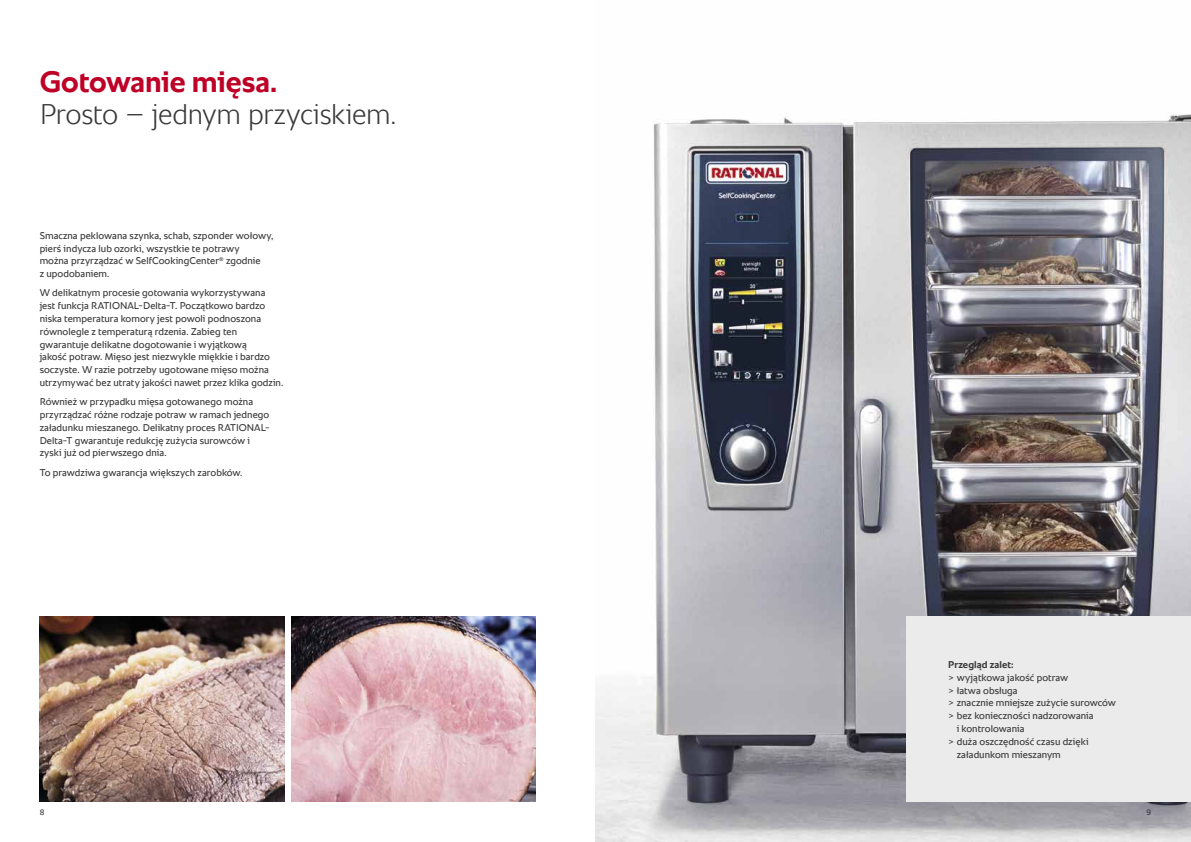
<style>
.page{position:relative;width:1191px;height:842px;background:#fff}
.page>*{position:absolute;margin:0;border:0;box-sizing:border-box;transform-origin:0 0}
.t1{font:700 30px "RATIONAL Sans TT";letter-spacing:-.005em;color:#be0027}
.t2{font:300 29px "RATIONAL Sans TT";letter-spacing:-.01em;color:#393939}
.t3{font:10px/12.8px "RATIONAL Sans TT";letter-spacing:.005em;color:#393939}
.t4{font:700 10px "RATIONAL Sans TT";letter-spacing:.01em;color:#393939}
.t5{font:8px "RATIONAL Sans TT";color:#393939}
</style>
<div class="page">
<img style="left:595px;top:114px;width:596px;height:728px">
<img style="left:291px;top:616px;width:245px;height:186px">
<img style="left:40px;top:616px;width:245px;height:186px">
<div style="left:906px;top:616px;width:285px;height:186px;background:#ebebeb"></div>
<h1 class="t1" style="left:40px;top:60px;width:239px">Gotowanie mięsa.</h1>
<h2 class="t2" style="left:40px;top:93px;width:358px">Prosto – jednym przyciskiem.</h2>
<p class="t3" style="left:40px;top:229px;width:235px">Smaczna peklowana szynka, schab, szponder wołowy, pierś indycza lub ozorki, wszystkie te potrawy<br>można przyrządzać w SelfCookingCenter<sup>®</sup> zgodnie<br>z upodobaniem.</p>
<p class="t3" style="left:40px;top:287px;width:245px">W delikatnym procesie gotowania wykorzystywana jest funkcja RATIONAL-Delta-T. Początkowo bardzo niska temperatura komory jest powoli podnoszona równolegle z temperaturą rdzenia. Zabieg ten gwarantuje delikatne dogotowanie i wyjątkową<br>jakość potraw. Mięso jest niezwykle miękkie i bardzo soczyste. W razie potrzeby ugotowane mięso można utrzymywać bez utraty jakości nawet przez klika godzin.</p>
<p class="t3" style="left:40px;top:395px;width:231px">Również w przypadku mięsa gotowanego można przyrządzać różne rodzaje potraw w ramach jednego załadunku mieszanego. Delikatny proces RATIONAL-Delta-T gwarantuje redukcję zużycia surowców i zyski już od pierwszego dnia.</p>
<p class="t3" style="left:40px;top:466px;width:204px">To prawdziwa gwarancja większych zarobków.</p>
<p class="t5" style="left:40px;top:806px;width:6px">8</p>
<p class="t4" style="left:948px;top:657px;width:67px">Przegląd zalet:</p>
<p class="t3" style="left:948px;top:671px;width:121px">&gt; wyjątkowa jakość potraw</p>
<p class="t3" style="left:948px;top:684px;width:71px">&gt; łatwa obsługa</p>
<p class="t3" style="left:948px;top:697px;width:169px">&gt; znacznie mniejsze zużycie surowców</p>
<p class="t3" style="left:948px;top:709px;width:147px">&gt; bez konieczności nadzorowania</p>
<p class="t3" style="left:956px;top:722px;width:69px">i kontrolowania</p>
<p class="t3" style="left:948px;top:735px;width:142px">&gt; duża oszczędność czasu dzięki</p>
<p class="t3" style="left:956px;top:748px;width:106px">załadunkom mieszanym</p>
<p class="t5" style="left:1146px;top:806px;width:6px">9</p>
</div>
